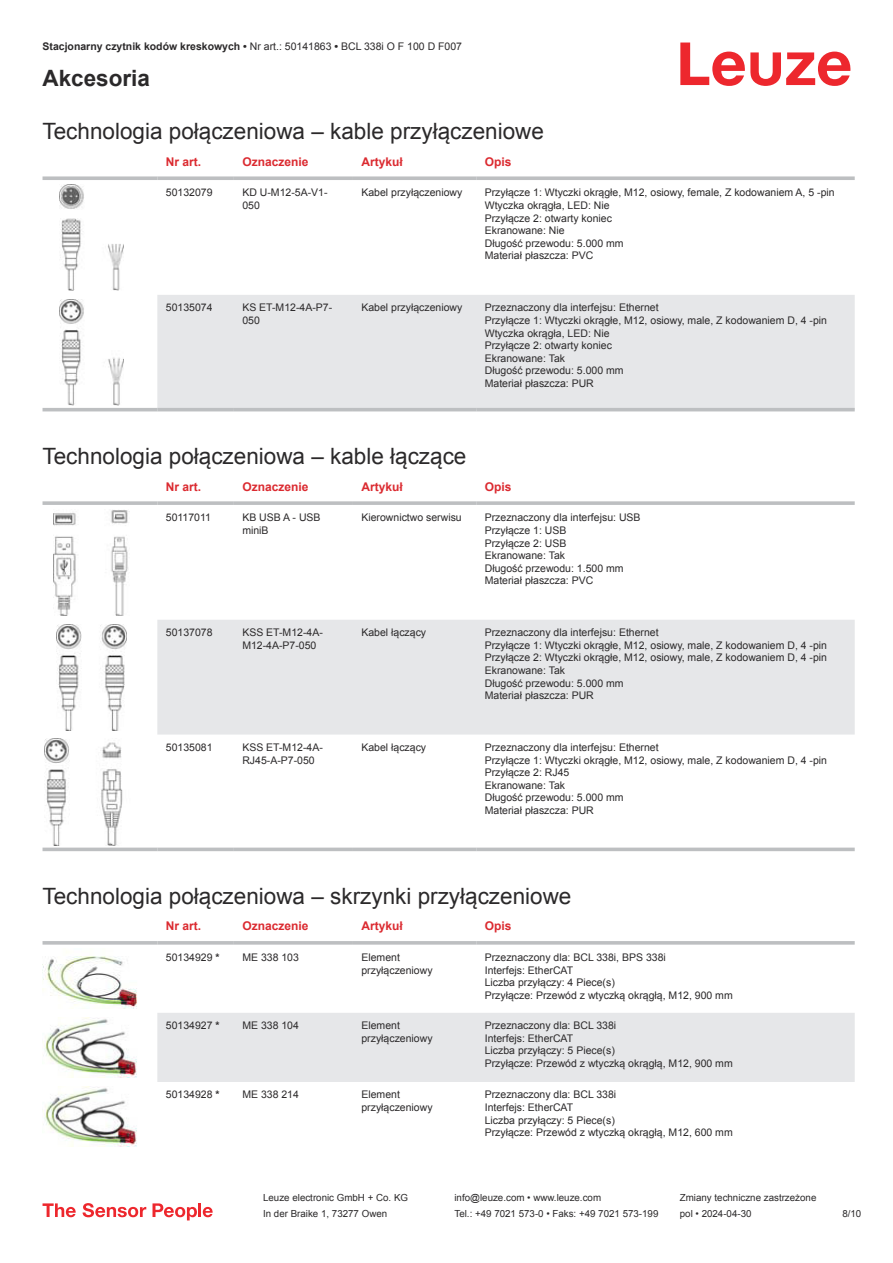
<style>
.page{position:relative;width:893px;height:1263px;background:#fff}
.page>*{position:absolute;margin:0;border:0;box-sizing:border-box;transform-origin:0 0}
.t1{font:22.5px "Arial";color:#2b292a}
.t2{font:700 22.5px "Arial";color:#2b292a}
.t3{font:700 12px "Arial";color:#db2a30}
.t4{font:10.5px/12.6px "Arial";color:#2b292a}
.t5{font:700 10.5px "Arial";color:#2b292a}
.t6{font:9.75px "Arial";color:#2b292a}
.s1{font-weight:400}
.s2{font-weight:700}
</style>
<div class="page">
<svg style="left:680px;top:43px;width:170px;height:43px"></svg>
<div style="left:157px;top:295px;width:698px;height:113px;background:#e6e7e9"></div>
<svg style="left:43px;top:176px;width:114px;height:4px"></svg>
<svg style="left:157px;top:176px;width:77px;height:4px"></svg>
<svg style="left:234px;top:176px;width:119px;height:4px"></svg>
<svg style="left:353px;top:176px;width:123px;height:4px"></svg>
<svg style="left:476px;top:176px;width:379px;height:4px;background:#c4c6c8"></svg>
<hr style="left:43px;top:408px;width:114px;height:3px;background:#bdbfc1">
<hr style="left:157px;top:408px;width:77px;height:3px;background:#bdbfc1">
<hr style="left:234px;top:408px;width:119px;height:3px;background:#bdbfc1">
<hr style="left:353px;top:408px;width:123px;height:3px;background:#bdbfc1">
<hr style="left:476px;top:408px;width:379px;height:3px;background:#bdbfc1">
<img style="left:59px;top:184px;width:65px;height:107px">
<img style="left:59px;top:299px;width:65px;height:106px">
<svg style="left:43px;top:615px;width:812px;height:237px"></svg>
<div style="left:157px;top:620px;width:698px;height:114px;background:#e6e7e9"></div>
<svg style="left:43px;top:501px;width:114px;height:4px"></svg>
<svg style="left:157px;top:501px;width:77px;height:4px"></svg>
<svg style="left:234px;top:501px;width:119px;height:4px"></svg>
<svg style="left:353px;top:501px;width:123px;height:4px"></svg>
<svg style="left:476px;top:501px;width:379px;height:4px;background:#c3c5c7"></svg>
<hr style="left:43px;top:848px;width:114px;height:3px;background:#bdbfc1">
<hr style="left:157px;top:848px;width:77px;height:3px;background:#bdbfc1">
<hr style="left:234px;top:848px;width:119px;height:3px;background:#bdbfc1">
<hr style="left:353px;top:848px;width:123px;height:3px;background:#bdbfc1">
<hr style="left:476px;top:848px;width:379px;height:3px;background:#bdbfc1">
<img style="left:53px;top:510px;width:77px;height:105px">
<img style="left:56px;top:624px;width:70px;height:106px">
<img style="left:45px;top:739px;width:93px;height:106px">
<div style="left:157px;top:1013px;width:698px;height:69px;background:#e6e7e9"></div>
<svg style="left:43px;top:941px;width:114px;height:4px"></svg>
<svg style="left:157px;top:941px;width:77px;height:4px"></svg>
<svg style="left:234px;top:941px;width:119px;height:4px"></svg>
<svg style="left:353px;top:941px;width:123px;height:4px"></svg>
<svg style="left:476px;top:941px;width:379px;height:4px;background:#c3c5c7"></svg>
<img style="left:43px;top:956px;width:94px;height:52px">
<img style="left:43px;top:1017px;width:94px;height:61px">
<img style="left:43px;top:1086px;width:94px;height:61px">
<svg style="left:43px;top:1203px;width:33px;height:14px"></svg>
<svg style="left:83px;top:1203px;width:63px;height:14px"></svg>
<svg style="left:153px;top:1203px;width:44px;height:17px"></svg>
<hr style="left:198px;top:1203px;width:3px;height:14px;background:#ed272d">
<svg style="left:203px;top:1207px;width:10px;height:10px"></svg>
<p class="t5" style="left:43px;top:43px;width:421px">Stacjonarny czytnik kodów kreskowych • <span class="s1">Nr art.: 50141863</span> • <span class="s1">BCL 338i O F 100 D F007</span></p>
<h1 class="t2" style="left:43px;top:70px;width:109px">Akcesoria</h1>
<h1 class="t1" style="left:43px;top:116px;width:503px">Technologia połączeniowa – kable przyłączeniowe</h1>
<p class="t3" style="left:166px;top:153px;width:37px">Nr art.</p>
<p class="t3" style="left:242px;top:157px;width:68px">Oznaczenie</p>
<p class="t3" style="left:361px;top:153px;width:43px">Artykuł</p>
<p class="t3" style="left:485px;top:157px;width:28px">Opis</p>
<p class="t4" style="left:166px;top:186px;width:48px">50132079</p>
<p class="t4" style="left:242px;top:187px;width:87px">KD U-M12-5A-V1-<br>050</p>
<p class="t4" style="left:361px;top:186px;width:102px">Kabel przyłączeniowy</p>
<p class="t4" style="left:485px;top:186px;width:351px">Przyłącze 1: Wtyczki okrągłe, M12, osiowy, female, Z kodowaniem A, 5 -pin<br>Wtyczka okrągła, LED: Nie<br>Przyłącze 2: otwarty koniec<br>Ekranowane: Nie<br>Długość przewodu: 5.000 mm<br>Materiał płaszcza: PVC</p>
<p class="t4" style="left:166px;top:302px;width:48px">50135074</p>
<p class="t4" style="left:242px;top:301px;width:91px">KS ET-M12-4A-P7-<br>050</p>
<p class="t4" style="left:361px;top:301px;width:102px">Kabel przyłączeniowy</p>
<p class="t4" style="left:485px;top:301px;width:344px">Przeznaczony dla interfejsu: Ethernet<br>Przyłącze 1: Wtyczki okrągłe, M12, osiowy, male, Z kodowaniem D, 4 -pin Wtyczka okrągła, LED: Nie<br>Przyłącze 2: otwarty koniec<br>Ekranowane: Tak<br>Długość przewodu: 5.000 mm<br>Materiał płaszcza: PUR</p>
<h1 class="t1" style="left:43px;top:441px;width:425px">Technologia połączeniowa – kable łączące</h1>
<p class="t3" style="left:166px;top:478px;width:37px">Nr art.</p>
<p class="t3" style="left:242px;top:482px;width:68px">Oznaczenie</p>
<p class="t3" style="left:361px;top:478px;width:43px">Artykuł</p>
<p class="t3" style="left:485px;top:482px;width:28px">Opis</p>
<p class="t4" style="left:166px;top:512px;width:47px">50117011</p>
<p class="t4" style="left:242px;top:511px;width:80px">KB USB A - USB miniB</p>
<p class="t4" style="left:361px;top:512px;width:102px">Kierownictwo serwisu</p>
<p class="t4" style="left:485px;top:511px;width:157px">Przeznaczony dla interfejsu: USB<br>Przyłącze 1: USB<br>Przyłącze 2: USB<br>Ekranowane: Tak<br>Długość przewodu: 1.500 mm<br>Materiał płaszcza: PVC</p>
<p class="t4" style="left:166px;top:627px;width:48px">50137078</p>
<p class="t4" style="left:242px;top:626px;width:82px">KSS ET-M12-4A-<br>M12-4A-P7-050</p>
<p class="t4" style="left:361px;top:626px;width:66px">Kabel łączący</p>
<p class="t4" style="left:485px;top:626px;width:344px">Przeznaczony dla interfejsu: Ethernet<br>Przyłącze 1: Wtyczki okrągłe, M12, osiowy, male, Z kodowaniem D, 4 -pin Przyłącze 2: Wtyczki okrągłe, M12, osiowy, male, Z kodowaniem D, 4 -pin Ekranowane: Tak<br>Długość przewodu: 5.000 mm<br>Materiał płaszcza: PUR</p>
<p class="t4" style="left:166px;top:742px;width:48px">50135081</p>
<p class="t4" style="left:242px;top:741px;width:82px">KSS ET-M12-4A-<br>RJ45-A-P7-050</p>
<p class="t4" style="left:361px;top:741px;width:66px">Kabel łączący</p>
<p class="t4" style="left:485px;top:741px;width:344px">Przeznaczony dla interfejsu: Ethernet<br>Przyłącze 1: Wtyczki okrągłe, M12, osiowy, male, Z kodowaniem D, 4 -pin<br>Przyłącze 2: RJ45<br>Ekranowane: Tak<br>Długość przewodu: 5.000 mm<br>Materiał płaszcza: PUR</p>
<h1 class="t1" style="left:43px;top:881px;width:530px">Technologia połączeniowa – skrzynki przyłączeniowe</h1>
<p class="t3" style="left:166px;top:917px;width:37px">Nr art.</p>
<p class="t3" style="left:242px;top:921px;width:68px">Oznaczenie</p>
<p class="t3" style="left:361px;top:917px;width:43px">Artykuł</p>
<p class="t3" style="left:485px;top:921px;width:28px">Opis</p>
<p class="t4" style="left:166px;top:951px;width:55px">50134929 <span class="s2">*</span></p>
<p class="t4" style="left:242px;top:951px;width:58px">ME 338 103</p>
<p class="t4" style="left:361px;top:951px;width:73px">Element przyłączeniowy</p>
<p class="t4" style="left:485px;top:951px;width:249px">Przeznaczony dla: BCL 338i, BPS 338i<br>Interfejs: EtherCAT<br>Liczba przyłączy: 4 Piece(s)<br>Przyłącze: Przewód z wtyczką okrągłą, M12, 900 mm</p>
<p class="t4" style="left:166px;top:1019px;width:55px">50134927 <span class="s2">*</span></p>
<p class="t4" style="left:242px;top:1019px;width:58px">ME 338 104</p>
<p class="t4" style="left:361px;top:1019px;width:73px">Element przyłączeniowy</p>
<p class="t4" style="left:485px;top:1019px;width:249px">Przeznaczony dla: BCL 338i<br>Interfejs: EtherCAT<br>Liczba przyłączy: 5 Piece(s)<br>Przyłącze: Przewód z wtyczką okrągłą, M12, 900 mm</p>
<p class="t4" style="left:166px;top:1088px;width:55px">50134928 <span class="s2">*</span></p>
<p class="t4" style="left:242px;top:1088px;width:58px">ME 338 214</p>
<p class="t4" style="left:361px;top:1088px;width:73px">Element przyłączeniowy</p>
<p class="t4" style="left:485px;top:1088px;width:249px">Przeznaczony dla: BCL 338i<br>Interfejs: EtherCAT<br>Liczba przyłączy: 5 Piece(s)<br>Przyłącze: Przewód z wtyczką okrągłą, M12, 600 mm</p>
<p class="t6" style="left:263px;top:1191px;width:146px">Leuze electronic GmbH + Co. KG</p>
<p class="t6" style="left:454px;top:1191px;width:148px">info@leuze.com • www.leuze.com</p>
<p class="t6" style="left:680px;top:1191px;width:138px">Zmiany techniczne zastrzeżone</p>
<p class="t6" style="left:263px;top:1210px;width:126px">In der Braike 1, 73277 Owen</p>
<p class="t6" style="left:454px;top:1207px;width:205px">Tel.: +49 7021 573-0 • Faks: +49 7021 573-199</p>
<p class="t6" style="left:680px;top:1207px;width:73px">pol • 2024-04-30</p>
<p class="t6" style="left:842px;top:1210px;width:20px">8 /10</p>
</div>
